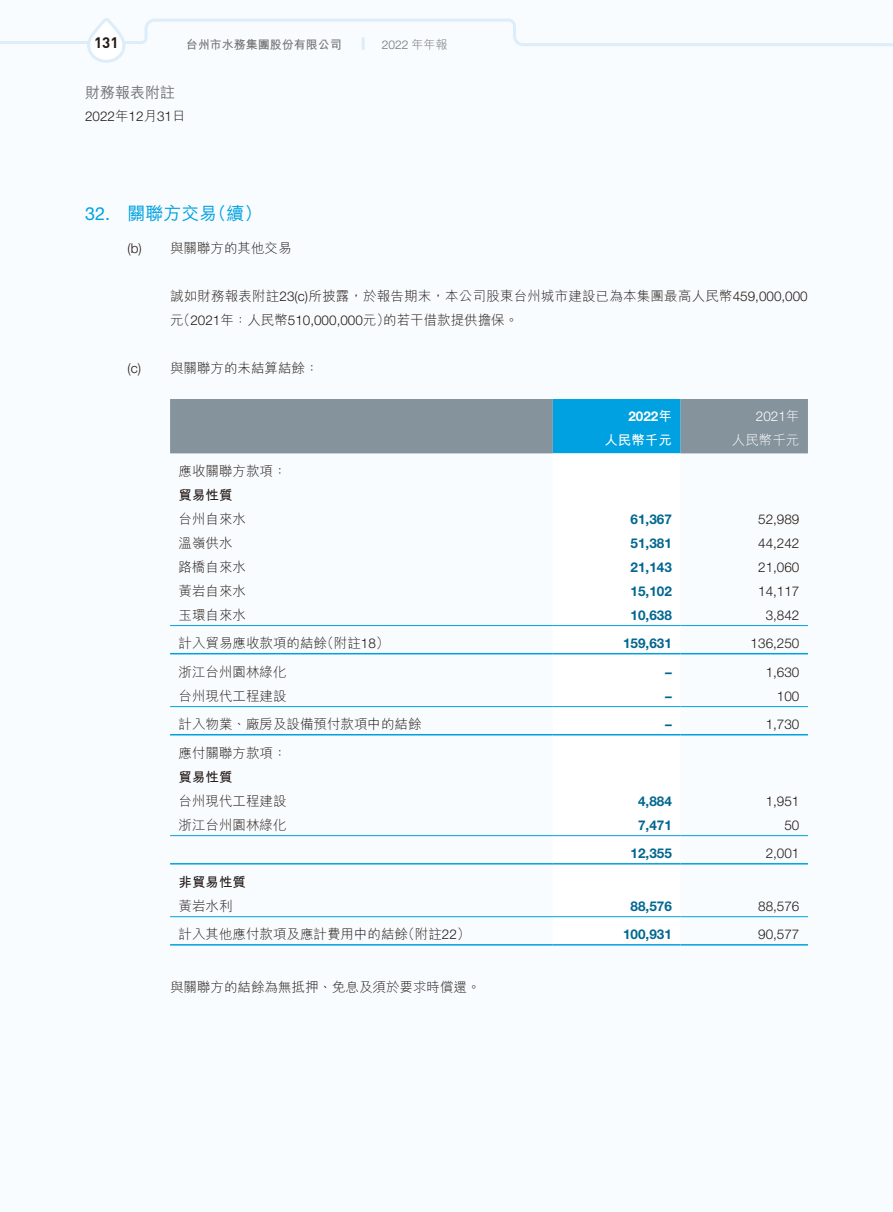
<style>
.page{position:relative;width:893px;height:1212px;background:#f8fcfe}
.page>*{position:absolute;margin:0;border:0;box-sizing:border-box;transform-origin:0 0}
.t1{font:500 18px "M Hei HK";color:#00a1e0}
.t2{font:500 15px "M Hei HK";color:#727272}
.t3{font:700 15px "DIN Pro";color:#231916}
.t4{font:300 13.5px/24px "M Hei HK";color:#231916}
.t5{font:300 13.5px "Helvetica Neue LT Std";color:#231916}
.t6{font:700 13.5px "Helvetica Neue LT Std";color:#006790}
.t7{font:700 13.5px "M Hei HK";color:#231916}
.t8{font:700 13.5px "Helvetica Neue LT Std";color:#fff}
.t9{font:300 13.5px "Helvetica Neue LT Std";color:#fff}
.t10{font:700 13.5px "M Hei HK";color:#fff}
.t11{font:300 13.5px "M Hei HK";color:#fff}
.t12{font:700 12px "M Hei HK";color:#727272}
.t13{font:300 12px "Helvetica Neue LT Std";color:#727272}
.s1{font-family:"M Hei HK"}
.s2{font-family:"Helvetica Neue LT Std";font-weight:400}
.s3{font-family:"Helvetica Neue LT Std"}
</style>
<div class="page">
<svg style="left:0;top:18px;width:893px;height:45px"></svg>
<svg style="left:170px;top:399px;width:638px;height:54px;background:#6a95aa"></svg>
<svg style="left:553px;top:453px;width:127px;height:465px"></svg>
<hr style="left:170px;top:625px;width:383px;height:1px;background:#00a1e0">
<hr style="left:553px;top:625px;width:127px;height:1px;background:#00a1e0">
<hr style="left:680px;top:625px;width:128px;height:1px;background:#00a1e0">
<hr style="left:170px;top:653px;width:383px;height:1px;background:#00a1e0">
<hr style="left:553px;top:653px;width:127px;height:1px;background:#00a1e0">
<hr style="left:680px;top:653px;width:128px;height:1px;background:#00a1e0">
<hr style="left:170px;top:706px;width:383px;height:1px;background:#00a1e0">
<hr style="left:553px;top:706px;width:127px;height:1px;background:#00a1e0">
<hr style="left:680px;top:706px;width:128px;height:1px;background:#00a1e0">
<hr style="left:170px;top:734px;width:383px;height:1px;background:#00a1e0">
<hr style="left:553px;top:734px;width:127px;height:1px;background:#00a1e0">
<hr style="left:680px;top:734px;width:128px;height:1px;background:#00a1e0">
<hr style="left:170px;top:835px;width:383px;height:1px;background:#00a1e0">
<hr style="left:553px;top:835px;width:127px;height:1px;background:#00a1e0">
<hr style="left:680px;top:835px;width:128px;height:1px;background:#00a1e0">
<hr style="left:170px;top:863px;width:383px;height:1px;background:#00a1e0">
<hr style="left:553px;top:863px;width:127px;height:1px;background:#00a1e0">
<hr style="left:680px;top:863px;width:128px;height:1px;background:#00a1e0">
<hr style="left:170px;top:916px;width:383px;height:1px;background:#00a1e0">
<hr style="left:553px;top:916px;width:127px;height:1px;background:#00a1e0">
<hr style="left:680px;top:916px;width:128px;height:1px;background:#00a1e0">
<hr style="left:170px;top:944px;width:383px;height:1px;background:#00a1e0">
<hr style="left:553px;top:944px;width:127px;height:1px;background:#00a1e0">
<hr style="left:680px;top:944px;width:128px;height:1px;background:#00a1e0">
<p class="t3" style="left:94px;top:32px;width:26px">131</p>
<p class="t12" style="left:186px;top:36px;width:157px">台州市水務集團股份有限公司</p>
<p class="t13" style="left:382px;top:38px;width:67px">2022 <span class="s1">年年報</span></p>
<p class="t2" style="left:85px;top:82px;width:91px">財務報表附註</p>
<p class="t5" style="left:85px;top:108px;width:102px">2022<span class="s1">年</span>12<span class="s1">月</span>31<span class="s1">日</span></p>
<h1 class="t1" style="left:85px;top:200px;width:179px"><span class="s2">32.</span> 關聯方交易（續）</h1>
<p class="t4" style="left:128px;top:236px;width:166px"><span class="s3">(b)</span> 與關聯方的其他交易</p>
<p class="t4" style="left:170px;top:284px;width:639px">誠如財務報表附註<span class="s3">23(c)</span>所披露，於報告期末，本公司股東台州城市建設已為本集團最高人民幣<span class="s3">459,000,000</span>元（<span class="s3">2021</span>年：人民幣<span class="s3">510,000,000</span>元）的若干借款提供擔保。</p>
<p class="t4" style="left:128px;top:356px;width:193px"><span class="s3">(c)</span> 與關聯方的未結算結餘：</p>
<p class="t8" style="left:628px;top:408px;width:45px">2022<span class="s1">年</span></p>
<p class="t9" style="left:756px;top:408px;width:45px">2021<span class="s1">年</span></p>
<p class="t10" style="left:604px;top:430px;width:69px">人民幣千元</p>
<p class="t11" style="left:732px;top:431px;width:69px">人民幣千元</p>
<p class="t4" style="left:179px;top:458px;width:109px">應收關聯方款項：</p>
<p class="t7" style="left:179px;top:485px;width:55px">貿易性質</p>
<p class="t4" style="left:179px;top:506px;width:69px">台州自來水</p>
<p class="t6" style="left:631px;top:510px;width:43px">61,367</p>
<p class="t5" style="left:758px;top:511px;width:43px">52,989</p>
<p class="t4" style="left:179px;top:530px;width:55px">溫嶺供水</p>
<p class="t6" style="left:631px;top:534px;width:43px">51,381</p>
<p class="t5" style="left:758px;top:535px;width:43px">44,242</p>
<p class="t4" style="left:179px;top:554px;width:69px">路橋自來水</p>
<p class="t6" style="left:631px;top:558px;width:43px">21,143</p>
<p class="t5" style="left:758px;top:559px;width:43px">21,060</p>
<p class="t4" style="left:179px;top:578px;width:69px">黃岩自來水</p>
<p class="t6" style="left:631px;top:582px;width:43px">15,102</p>
<p class="t5" style="left:758px;top:583px;width:43px">14,117</p>
<p class="t4" style="left:179px;top:602px;width:69px">玉環自來水</p>
<p class="t6" style="left:631px;top:606px;width:43px">10,638</p>
<p class="t5" style="left:766px;top:607px;width:35px">3,842</p>
<p class="t4" style="left:179px;top:631px;width:212px">計入貿易應收款項的結餘（附註<span class="s3">18</span>）</p>
<p class="t6" style="left:623px;top:635px;width:50px">159,631</p>
<p class="t5" style="left:751px;top:635px;width:50px">136,250</p>
<p class="t4" style="left:179px;top:659px;width:109px">浙江台州園林綠化</p>
<p class="t6" style="left:665px;top:663px;width:8px">–</p>
<p class="t5" style="left:766px;top:664px;width:35px">1,630</p>
<p class="t4" style="left:179px;top:683px;width:109px">台州現代工程建設</p>
<p class="t6" style="left:665px;top:687px;width:8px">–</p>
<p class="t5" style="left:777px;top:688px;width:24px">100</p>
<p class="t4" style="left:179px;top:712px;width:244px">計入物業、廠房及設備預付款項中的結餘</p>
<p class="t6" style="left:665px;top:716px;width:8px">–</p>
<p class="t5" style="left:766px;top:716px;width:35px">1,730</p>
<p class="t4" style="left:179px;top:740px;width:109px">應付關聯方款項：</p>
<p class="t7" style="left:179px;top:767px;width:55px">貿易性質</p>
<p class="t4" style="left:179px;top:788px;width:109px">台州現代工程建設</p>
<p class="t6" style="left:638px;top:793px;width:35px">4,884</p>
<p class="t5" style="left:766px;top:793px;width:35px">1,951</p>
<p class="t4" style="left:179px;top:812px;width:109px">浙江台州園林綠化</p>
<p class="t6" style="left:638px;top:817px;width:35px">7,471</p>
<p class="t5" style="left:784px;top:817px;width:17px">50</p>
<p class="t6" style="left:631px;top:845px;width:43px">12,355</p>
<p class="t5" style="left:766px;top:845px;width:35px">2,001</p>
<p class="t7" style="left:179px;top:872px;width:69px">非貿易性質</p>
<p class="t4" style="left:179px;top:893px;width:55px">黃岩水利</p>
<p class="t6" style="left:631px;top:898px;width:43px">88,576</p>
<p class="t5" style="left:758px;top:898px;width:43px">88,576</p>
<p class="t4" style="left:179px;top:922px;width:293px">計入其他應付款項及應計費用中的結餘（附註<span class="s3">22</span>）</p>
<p class="t6" style="left:623px;top:926px;width:50px">100,931</p>
<p class="t5" style="left:758px;top:926px;width:43px">90,577</p>
<p class="t4" style="left:170px;top:974px;width:312px">與關聯方的結餘為無抵押、免息及須於要求時償還。</p>
</div>
